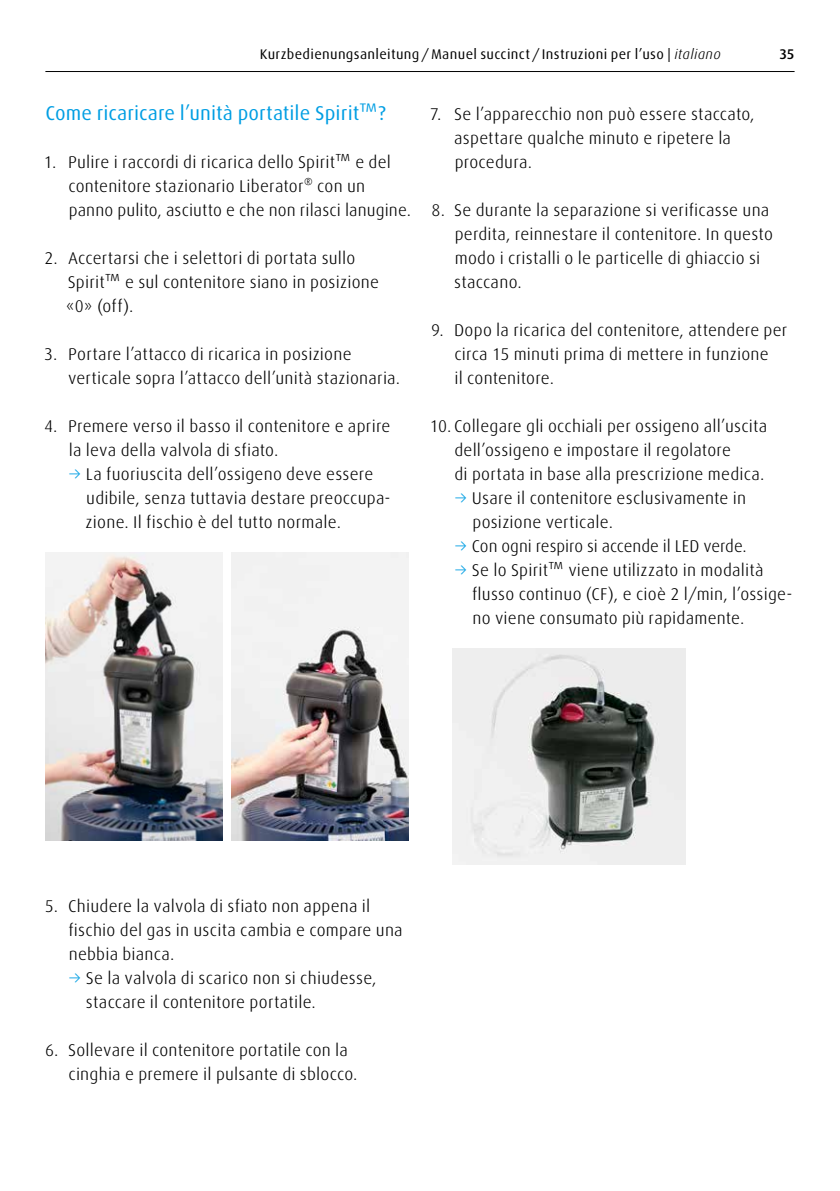
<style>
.page{position:relative;width:840px;height:1191px;background:#fff}
.page>*{position:absolute;margin:0;border:0;box-sizing:border-box;transform-origin:0 0}
.t1{font:20px "Linde Dax Global";color:#009ee3}
.t2{font:300 17px/24px "Linde Dax Global";letter-spacing:.01em;color:#000}
.t3{font:14px "Linde Dax Global";letter-spacing:.02em;color:#000}
.t4{font:500 14px "Linde Dax Global";color:#000}
.s1{font-weight:300;font-style:italic}
.s2{color:#009ee3}
</style>
<div class="page">
<hr style="left:45px;top:71px;width:749px;height:1px;background:#000">
<img style="left:45px;top:552px;width:177px;height:288px">
<img style="left:231px;top:552px;width:177px;height:288px">
<img style="left:452px;top:648px;width:232px;height:216px">
<p class="t3" style="left:260px;top:46px;width:462px">Kurzbedienungsanleitung/Manuel succinct/Instruzioni per l’uso | <span class="s1">italiano</span></p>
<p class="t4" style="left:779px;top:46px;width:17px">35</p>
<p class="t1" style="left:45px;top:101px;width:341px">Come ricaricare l’unità portatile Spirit™?</p>
<p class="t2" style="left:68px;top:150px;width:341px;text-indent:-25px">1. Pulire i raccordi di ricarica dello Spirit™ e del contenitore stazionario Liberator® con un panno pulito, asciutto e che non rilasci lanugine.</p>
<p class="t2" style="left:66px;top:246px;width:314px;text-indent:-22px">2. Accertarsi che i selettori di portata sullo<br>Spirit™ e sul contenitore siano in posizione «0» (off).</p>
<p class="t2" style="left:68px;top:342px;width:331px;text-indent:-24px">3. Portare l’attacco di ricarica in posizione verticale sopra l’attacco dell’unità stazionaria.</p>
<p class="t2" style="left:69px;top:414px;width:323px;text-indent:-25px">4. Premere verso il basso il contenitore e aprire la leva della valvola di sfiato.</p>
<p class="t2" style="left:86px;top:462px;width:306px;text-indent:-17px"><span class="s2">→</span> La fuoriuscita dell’ossigeno deve essere udibile, senza tuttavia destare preoccupa&shy;zione. Il fischio è del tutto normale.</p>
<p class="t2" style="left:454px;top:102px;width:302px;text-indent:-25px">7. Se l’apparecchio non può essere staccato, aspettare qualche minuto e ripetere la procedura.</p>
<p class="t2" style="left:454px;top:198px;width:320px;text-indent:-22px">8. Se durante la separazione si verificasse una perdita, reinnestare il contenitore. In questo modo i cristalli o le particelle di ghiaccio si staccano.</p>
<p class="t2" style="left:454px;top:318px;width:334px;text-indent:-23px">9. Dopo la ricarica del contenitore, attendere per circa 15 minuti prima di mettere in funzione<br>il contenitore.</p>
<p class="t2" style="left:454px;top:414px;width:314px;text-indent:-25px">10. Collegare gli occhiali per ossigeno all’uscita dell’ossigeno e impostare il regolatore<br>di portata in base alla prescrizione medica.</p>
<p class="t2" style="left:472px;top:486px;width:275px;text-indent:-18px"><span class="s2">→</span> Usare il contenitore esclusivamente in posizione verticale.</p>
<p class="t2" style="left:454px;top:534px;width:291px"><span class="s2">→</span> Con ogni respiro si accende il LED verde.</p>
<p class="t2" style="left:472px;top:558px;width:322px;text-indent:-18px"><span class="s2">→</span> Se lo Spirit™ viene utilizzato in modalità flusso continuo (CF), e cioè 2 l/min, l’ossige&shy;no viene consumato più rapidamente.</p>
<p class="t2" style="left:68px;top:894px;width:336px;text-indent:-23px">5. Chiudere la valvola di sfiato non appena il fischio del gas in uscita cambia e compare una nebbia bianca.</p>
<p class="t2" style="left:86px;top:966px;width:292px;text-indent:-18px"><span class="s2">→</span> Se la valvola di scarico non si chiudesse, staccare il contenitore portatile.</p>
<p class="t2" style="left:68px;top:1038px;width:288px;text-indent:-23px">6. Sollevare il contenitore portatile con la cinghia e premere il pulsante di sblocco.</p>
</div>
